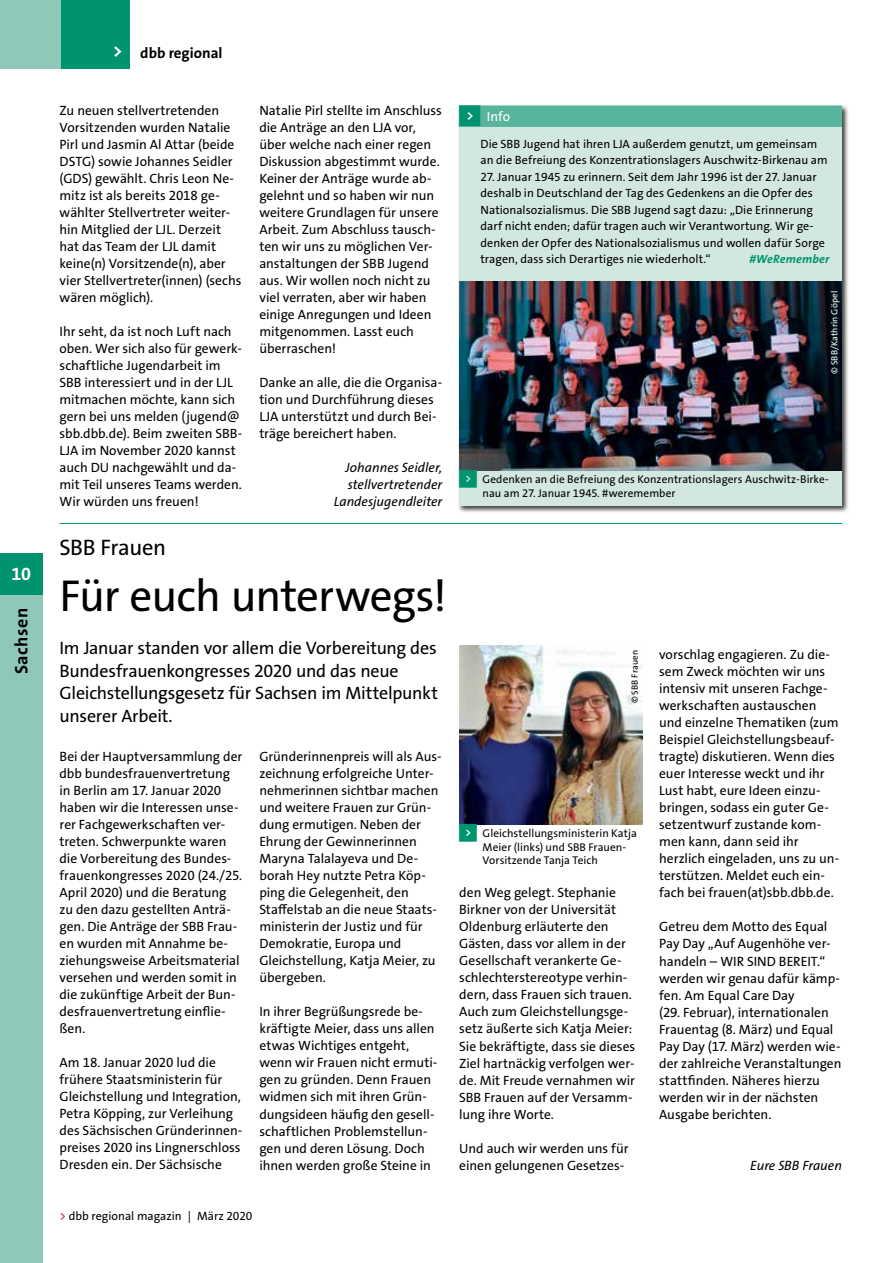
<style>
.page{position:relative;width:893px;height:1263px;background:#fff}
.page>*{position:absolute;margin:0;border:0;box-sizing:border-box;transform-origin:0 0}
.t1{font:45px "The Sans Os F";letter-spacing:-.02em;color:#000}
.t2{font:22.5px "The Sans Os F";letter-spacing:-.015em;color:#000}
.t3{font:18px/22.5px "The Sans Os F";letter-spacing:-.015em;color:#000}
.t4{font:700 18px "The Sans Os F";letter-spacing:.025em;color:#000}
.t5{font:700 18px "The Sans Os F";color:#fff}
.t6{font:700 15px "The Sans Os F";color:#000}
.t7{font:13.5px/17px "The Sans Os F";color:#000}
.t8{font:italic 13.5px/17px "The Sans Os F";color:#000;text-align:right}
.t9{font:13.5px "The Sans Os F";color:#fff}
.t10{font:12px/16.5px "The Sans Os F";color:#000}
.t11{font:italic 700 12px "The Sans Os F";letter-spacing:.01em;color:#00936f}
.t12{font:11.25px/13.5px "The Sans Os F";letter-spacing:.005em;color:#000}
.t13{font:9px "The Sans Os F";letter-spacing:.015em;color:#fff}
.t14{font:9px "The Sans Os F";letter-spacing:.015em;color:#000}
.s1{color:#c40075}
.s2{font-family:"Top Numbers";color:#00936f}
</style>
<div class="page">
<div style="left:458px;top:104px;width:391px;height:409px;background:#000;opacity:.75"></div>
<div style="left:459px;top:106px;width:383px;height:400px;background:#d1e7df"></div>
<div style="left:480px;top:106px;width:362px;height:21px;background:#58b49d"></div>
<div style="left:463px;top:108px;width:13px;height:17px;background:#fff"></div>
<hr style="left:60px;top:523px;width:782px;height:1px;background:#00936f">
<img style="left:459px;top:646px;width:183px;height:178px">
<img style="left:459px;top:281px;width:383px;height:189px">
<div style="left:0;top:553px;width:43px;height:42px;background:#00936f"></div>
<div style="left:0;top:595px;width:43px;height:668px;background:#8fc8b9"></div>
<div style="left:0;top:0;width:130px;height:68px;background:#8fc8b9"></div>
<div style="left:62px;top:0;width:68px;height:68px;background:#00936f"></div>
<h3 class="t5" style="left:12px;top:562px;width:21px">10</h3>
<h3 class="t4" style="left:10px;top:674px;width:67px;rotate:-90deg">Sachsen</h3>
<h3 class="t5" style="left:113px;top:39px;width:11px">&gt;</h3>
<p class="t6" style="left:140px;top:44px;width:84px">dbb regional</p>
<p class="t7" style="left:60px;top:102px;width:183px">Zu neuen stellvertretenden<br>Vorsitzenden wurden Natalie<br>Pirl und Jasmin Al Attar (beide<br>DSTG) sowie Johannes Seidler (GDS) gewählt. Chris Leon Ne&shy;mitz ist als bereits 2018 ge&shy;wählter Stellvertreter weiter&shy;hin Mitglied der LJL. Derzeit hat das Team der LJL damit keine(n) Vorsitzende(n), aber vier Stellvertreter(innen) (sechs wären möglich).</p>
<p class="t7" style="left:60px;top:323px;width:184px">Ihr seht, da ist noch Luft nach oben. Wer sich also für gewerk&shy;schaftliche Jugendarbeit im<br>SBB interessiert und in der LJL mitmachen möchte, kann sich gern bei uns melden (jugend@ sbb.dbb.de). Beim zweiten SBB-<br>LJA im November 2020 kannst auch DU nachgewählt und da&shy;mit Teil unseres Teams werden.<br>Wir würden uns freuen!</p>
<p class="t7" style="left:259px;top:102px;width:184px">Natalie Pirl stellte im Anschluss die Anträge an den LJA vor, über welche nach einer regen<br>Diskussion abgestimmt wurde.<br>Keiner der Anträge wurde ab&shy;gelehnt und so haben wir nun weitere Grundlagen für unsere<br>Arbeit. Zum Abschluss tausch&shy;ten wir uns zu möglichen Ver&shy;anstaltungen der SBB Jugend aus. Wir wollen noch nicht zu viel verraten, aber wir haben einige Anregungen und Ideen mitgenommen. Lasst euch überraschen!</p>
<p class="t7" style="left:259px;top:374px;width:184px">Danke an alle, die die Organisa&shy;tion und Durchführung dieses<br>LJA unterstützt und durch Bei&shy;träge bereichert haben.</p>
<p class="t8" style="left:334px;top:459px;width:110px">Johannes Seidler, stellvertretender<br>Landesjugendleiter</p>
<h2 class="t2" style="left:60px;top:533px;width:108px">SBB Frauen</h2>
<h1 class="t1" style="left:60px;top:566px;width:389px">Für euch unterwegs!</h1>
<h3 class="t3" style="left:60px;top:637px;width:380px">Im Januar standen vor allem die Vorbereitung des Bundesfrauenkongresses 2020 und das neue Gleichstellungsgesetz für Sachsen im Mittelpunkt unserer Arbeit.</h3>
<p class="t7" style="left:60px;top:748px;width:184px">Bei der Hauptversammlung der dbb bundesfrauenvertretung in Berlin am 17. Januar 2020 haben wir die Interessen unse&shy;rer Fachgewerkschaften ver&shy;treten. Schwerpunkte waren die Vorbereitung des Bundes&shy;frauenkongresses 2020 (24./25.<br>April 2020) und die Beratung zu den dazu gestellten Anträ&shy;gen. Die Anträge der SBB Frau&shy;en wurden mit Annahme be&shy;ziehungsweise Arbeitsmaterial versehen und werden somit in die zukünftige Arbeit der Bun&shy;desfrauenvertretung einflie&shy;ßen.</p>
<p class="t7" style="left:60px;top:1054px;width:184px">Am 18. Januar 2020 lud die frühere Staatsministerin für<br>Gleichstellung und Integration,<br>Petra Köpping, zur Verleihung des Sächsischen Gründerinnen&shy;preises 2020 ins Lingnerschloss<br>Dresden ein. Der Sächsische</p>
<p class="t7" style="left:259px;top:748px;width:184px">Gründerinnenpreis will als Aus&shy;zeichnung erfolgreiche Unter&shy;nehmerinnen sichtbar machen und weitere Frauen zur Grün&shy;dung ermutigen. Neben der<br>Ehrung der Gewinnerinnen<br>Maryna Talalayeva und De&shy;borah Hey nutzte Petra Köp&shy;ping die Gelegenheit, den<br>Staffelstab an die neue Staats&shy;ministerin der Justiz und für<br>Demokratie, Europa und<br>Gleichstellung, Katja Meier, zu übergeben.</p>
<p class="t7" style="left:259px;top:1003px;width:179px">In ihrer Begrüßungsrede be&shy;kräftigte Meier, dass uns allen etwas Wichtiges entgeht, wenn wir Frauen nicht ermuti&shy;gen zu gründen. Denn Frauen widmen sich mit ihren Grün&shy;dungsideen häufig den gesell&shy;schaftlichen Problemstellun&shy;gen und deren Lösung. Doch ihnen werden große Steine in</p>
<p class="t10" style="left:60px;top:1208px;width:194px"><span class="s1">&gt;</span> dbb regional magazin | März 2020</p>
<p class="t9" style="left:459px;top:107px;width:52px"><span class="s2">&lt;</span> Info</p>
<p class="t10" style="left:480px;top:135px;width:349px">Die SBB Jugend hat ihren LJA außerdem genutzt, um gemeinsam an die Befreiung des Konzentrationslagers Auschwitz-Birkenau am</p>
<p class="t10" style="left:480px;top:168px;width:346px">27. Januar 1945 zu erinnern. Seit dem Jahr 1996 ist der 27. Januar deshalb in Deutschland der Tag des Gedenkens an die Opfer des Nationalsozialismus. Die SBB Jugend sagt dazu: „Die Erinnerung darf nicht enden; dafür tragen auch wir Verantwortung. Wir ge&shy;denken der Opfer des Nationalsozialismus und wollen dafür Sorge tragen, dass sich Derartiges nie wiederholt.“</p>
<p class="t11" style="left:749px;top:251px;width:81px">#WeRemember</p>
<p class="t13" style="left:829px;top:374px;width:85px;rotate:-90deg">© SBB/Kathrin Göpel</p>
<p class="t12" style="left:483px;top:473px;width:348px;text-indent:-23px"><span class="s2">&lt;</span> Gedenken an die Befreiung des Konzentrationslagers Auschwitz-Birke&shy;nau am 27. Januar 1945. #weremember</p>
<p class="t14" style="left:629px;top:703px;width:55px;rotate:-90deg">© SBB Frauen</p>
<p class="t12" style="left:483px;top:826px;width:156px;text-indent:-23px"><span class="s2">&lt;</span> Gleichstellungsministerin Katja<br>Meier (links) und SBB Frauen-<br>Vorsitzende Tanja Teich</p>
<p class="t7" style="left:459px;top:884px;width:178px">den Weg gelegt. Stephanie<br>Birkner von der Universität<br>Oldenburg erläuterte den<br>Gästen, dass vor allem in der<br>Gesellschaft verankerte Ge&shy;schlechterstereotype verhin&shy;dern, dass Frauen sich trauen.<br>Auch zum Gleichstellungsge&shy;setz äußerte sich Katja Meier:<br>Sie bekräftigte, dass sie dieses<br>Ziel hartnäckig verfolgen wer&shy;de. Mit Freude vernahmen wir<br>SBB Frauen auf der Versamm&shy;lung ihre Worte.</p>
<p class="t7" style="left:459px;top:1139px;width:171px">Und auch wir werden uns für einen gelungenen Gesetzes-</p>
<p class="t7" style="left:659px;top:646px;width:182px">vorschlag engagieren. Zu die&shy;sem Zweck möchten wir uns intensiv mit unseren Fachge&shy;werkschaften austauschen und einzelne Thematiken (zum<br>Beispiel Gleichstellungsbeauf&shy;tragte) diskutieren. Wenn dies euer Interesse weckt und ihr<br>Lust habt, eure Ideen einzu&shy;bringen, sodass ein guter Ge&shy;setzentwurf zustande kom&shy;men kann, dann seid ihr herzlich eingeladen, uns zu un&shy;terstützen. Meldet euch ein&shy;fach bei frauen(at)sbb.dbb.de.</p>
<p class="t7" style="left:659px;top:918px;width:184px">Getreu dem Motto des Equal<br>Pay Day „Auf Augenhöhe ver&shy;handeln – WIR SIND BEREIT.“ werden wir genau dafür kämp&shy;fen. Am Equal Care Day<br>(29. Februar), internationalen<br>Frauentag (8. März) und Equal<br>Pay Day (17. März) werden wie&shy;der zahlreiche Veranstaltungen stattfinden. Näheres hierzu werden wir in der nächsten<br>Ausgabe berichten.</p>
<p class="t8" style="left:750px;top:1157px;width:93px">Eure SBB Frauen</p>
</div>
